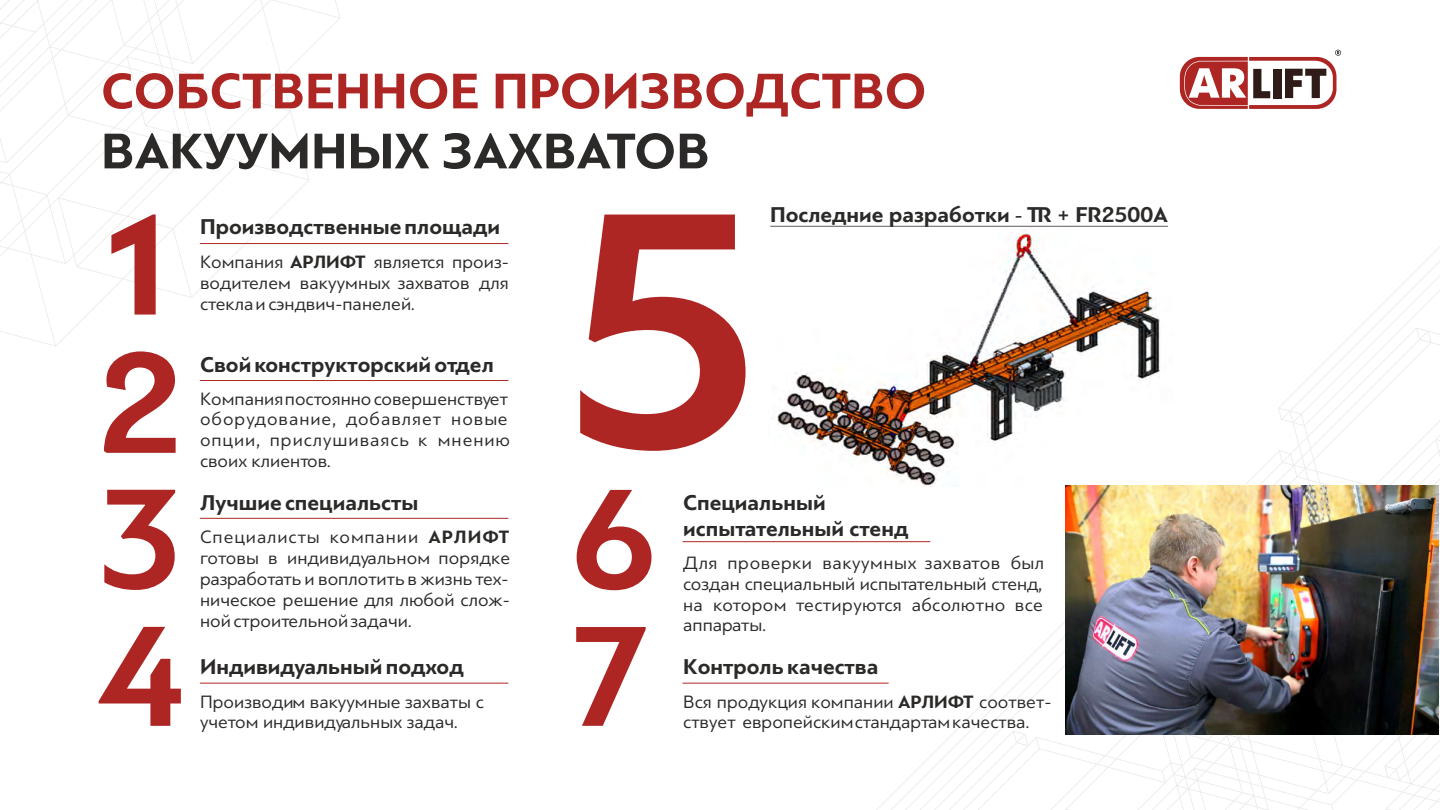
<style>
.page{position:relative;width:1440px;height:810px;background:#fff}
.page>*{position:absolute;margin:0;border:0;box-sizing:border-box;transform-origin:0 0}
.t1{font:700 353.25px "PF Bague Sans Pro";color:#ae2624}
.t2{font:700 150px/137.1px "PF Bague Sans Pro";color:#ae2624;text-align:justify}
.t3{font:700 52.5px "PF Bague Sans Pro";color:#ae2624}
.t4{font:700 52.5px "PF Bague Sans Pro";color:#2b2a29}
.t5{font:700 22.5px/25.7px "PF Bague Sans Pro";color:#2b2a29}
.t6{font:18.75px/20.9px "PF Bague Sans Pro";color:#2b2a29;text-align:justify}
.t7{font:18.75px/20.9px "PF Bague Sans Pro";letter-spacing:.04em;color:#2b2a29}
.s1{font-family:"Minion Pro"}
.s2{font-style:inherit}
.s3{font-weight:700}
</style>
<div class="page">
<img style="left:777px;top:373px;width:99px;height:88px">
<svg style="left:876px;top:225px;width:564px;height:585px"></svg>
<svg style="left:0;top:0;width:340px;height:346px"></svg>
<svg style="left:1180px;top:50px;width:161px;height:59px"></svg>
<img style="left:1065px;top:486px;width:374px;height:249px">
<hr style="left:200px;top:243px;width:308px;height:1px;background:#ae2624">
<hr style="left:200px;top:380px;width:308px;height:1px;background:#ae2624">
<hr style="left:200px;top:518px;width:308px;height:1px;background:#ae2624">
<hr style="left:200px;top:683px;width:308px;height:1px;background:#ae2624">
<hr style="left:683px;top:683px;width:206px;height:1px;background:#ae2624">
<hr style="left:683px;top:541px;width:247px;height:1px;background:#ae2624">
<hr style="left:770px;top:226px;width:398px;height:1px;background:#2b2a29">
<h3 class="t3" style="left:101px;top:59px;width:827px">СОБСТВЕННОЕ ПРОИЗВОДСТВО</h3>
<h3 class="t4" style="left:101px;top:119px;width:610px">ВАКУУМНЫХ ЗАХВАТОВ</h3>
<p class="t5" style="left:770px;top:202px;width:400px">Последние разработки <span class="s1">-</span> <span class="s2">TR + FR2500A</span></p>
<h2 class="t2" style="left:96px;top:199px;width:90px">1<br>2<br>3<br>4</h2>
<h1 class="t1" style="left:559px;top:117px;width:204px">5</h1>
<p class="t5" style="left:200px;top:214px;width:302px">Производственные площади</p>
<p class="t6" style="left:200px;top:251px;width:310px">Компания <span class="s3">АРЛИФТ</span> является произ&shy;водителем вакуумных захватов для стекла и сэндвич-панелей.</p>
<p class="t5" style="left:200px;top:352px;width:295px">Свой конструкторский отдел</p>
<p class="t7" style="left:200px;top:388px;width:312px">Компания постоянно совершенствует оборудование, добавляет новые опции, прислушиваясь к мнению своих клиентов.</p>
<p class="t5" style="left:200px;top:490px;width:220px">Лучшие специальсты</p>
<p class="t6" style="left:200px;top:527px;width:312px">Специалисты компании <span class="s3">АРЛИФТ </span>готовы в индивидуальном порядке разработать и воплотить в жизнь тех&shy;ническое решение для любой слож&shy;ной строительной задачи.</p>
<p class="t5" style="left:200px;top:654px;width:265px">Индивидуальный подход</p>
<h2 class="t2" style="left:567px;top:473px;width:91px">6<br>7</h2>
<p class="t5" style="left:683px;top:490px;width:227px">Специальный испытательный стенд</p>
<p class="t6" style="left:683px;top:553px;width:362px;line-height:20.7px">Для проверки вакуумных захватов был создан специальный испытательный стенд, на котором тестируются абсолютно все аппараты.</p>
<p class="t5" style="left:683px;top:654px;width:197px">Контроль качества</p>
<p class="t6" style="left:683px;top:691px;width:370px;line-height:20.5px">Вся продукция компании <span class="s3">АРЛИФТ</span> соответ&shy;ствует европейским стандартам качества.</p>
<p class="t6" style="left:200px;top:691px;width:285px;line-height:20.3px">Производим вакуумные захваты с учетом индивидуальных задач.</p>
</div>
